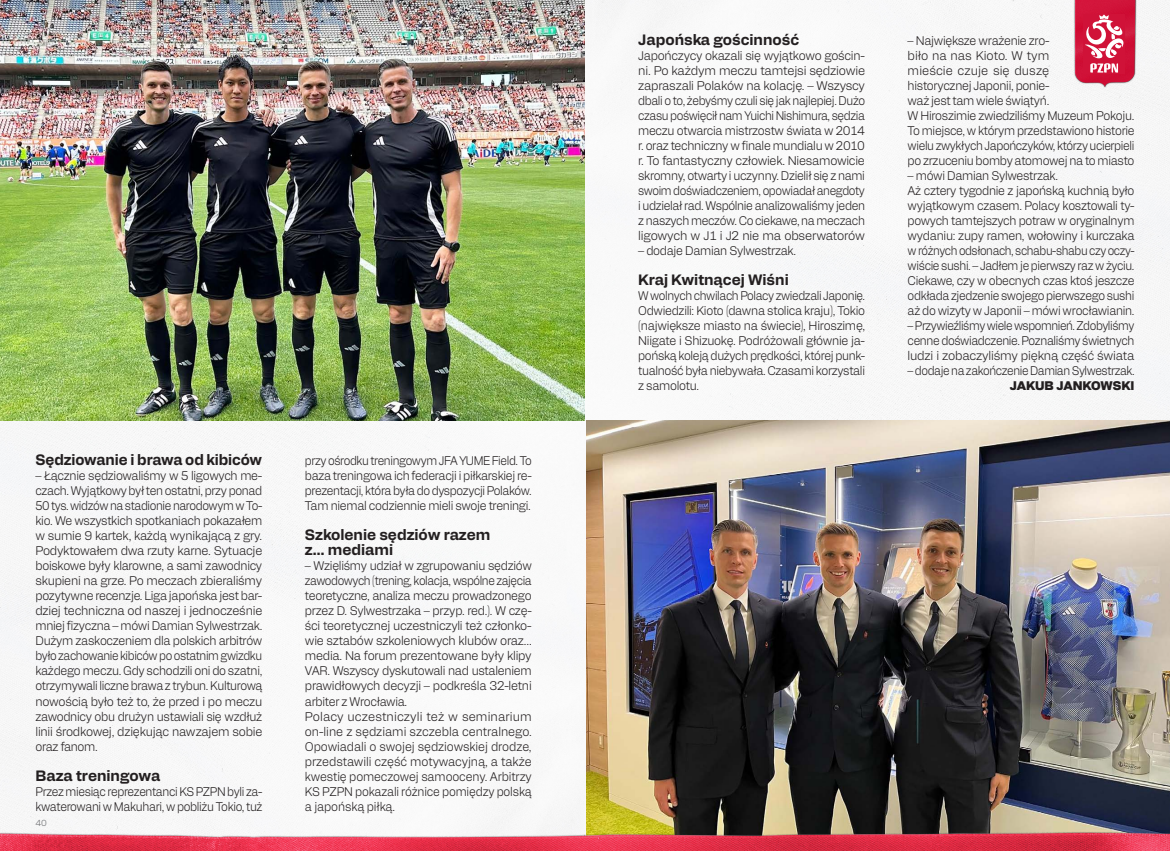
<style>
.page{position:relative;width:1170px;height:851px;background:#fff}
.page>*{position:absolute;margin:0;border:0;box-sizing:border-box;transform-origin:0 0}
.śródtytuł{font:700 15px/15px "Alfabet";color:#231f20}
._002_Akapit_zwykły{font:300 12.5px/15px "Alfabet";letter-spacing:-.025em;color:#231f20;text-align:justify;scale:.95 1}
._002_Akapit_zwykły-2{font:300 12.5px/15px "Alfabet";letter-spacing:-.025em;color:#231f20;text-align:justify;scale:.92 1}
._002_Akapit_zwykły-3{font:300 12.5px/15px "Alfabet";letter-spacing:-.025em;color:#231f20;text-align:justify;scale:.96 1}
._002_Akapit_zwykły-4{font:300 12.5px/15px "Alfabet";letter-spacing:-.025em;color:#231f20;text-align:justify}
._002_Akapit_zwykły-5{font:300 12.5px/15px "Alfabet";letter-spacing:-.025em;color:#231f20;text-align:justify;scale:.91 1}
.autor{font:900 12.5px "Alfabet";letter-spacing:-.005em;color:#231f20}
.t1{font:300 8.75px "Alfabet";color:#6c6d70}
</style>
<div class="page">
<img style="left:0;top:0;width:1169px;height:825px">
<img style="left:0;top:0;width:585px;height:420px">
<img style="left:586px;top:420px;width:583px;height:405px">
<img style="left:0;top:825px;width:1169px;height:25px">
<img style="left:1049px;top:0;width:120px;height:105px">
<div style="left:1083px;top:14px;width:41px;height:60px;background:#d01238"></div>
<svg style="left:1085px;top:14px;width:38px;height:59px"></svg>
<p class="śródtytuł" style="left:35px;top:451px;width:228px">Sędziowanie i brawa od kibiców</p>
<p class="_002_Akapit_zwykły" style="left:35px;top:467px;width:240px">– Łącznie sędziowaliśmy w 5 ligowych me&shy;czach. Wyjątkowy był ten ostatni, przy ponad 50 tys. widzów na stadionie narodowym w To&shy;kio. We wszystkich spotkaniach pokazałem w sumie 9 kartek, każdą wynikającą z gry.<br>Podyktowałem dwa rzuty karne. Sytuacje boiskowe były klarowne, a sami zawodnicy skupieni na grze. Po meczach zbieraliśmy pozytywne recenzje. Liga japońska jest bar&shy;dziej techniczna od naszej i jednocześnie mniej fizyczna – mówi Damian Sylwestrzak.</p>
<p class="_002_Akapit_zwykły" style="left:35px;top:632px;width:240px">Dużym zaskoczeniem dla polskich arbitrów było zachowanie kibiców po ostatnim gwizdku każdego meczu. Gdy schodzili oni do szatni, otrzymywali liczne brawa z trybun. Kulturową nowością było też to, że przed i po meczu zawodnicy obu drużyn ustawiali się wzdłuż linii środkowej, dziękując nawzajem sobie oraz fanom.</p>
<p class="śródtytuł" style="left:35px;top:766px;width:126px">Baza treningowa</p>
<p class="_002_Akapit_zwykły-2" style="left:35px;top:782px;width:248px">Przez miesiąc reprezentanci KS PZPN byli za&shy;kwaterowani w Makuhari, w pobliżu Tokio, tuż</p>
<p class="t1" style="left:35px;top:816px;width:13px">40</p>
<p class="_002_Akapit_zwykły-2" style="left:305px;top:452px;width:248px">przy ośrodku treningowym JFA YUME Field. To baza treningowa ich federacji i piłkarskiej re&shy;prezentacji, która była do dyspozycji Polaków.<br>Tam niemal codziennie mieli swoje treningi.</p>
<p class="śródtytuł" style="left:305px;top:526px;width:187px">Szkolenie sędziów razem z… mediami</p>
<p class="_002_Akapit_zwykły" style="left:305px;top:557px;width:240px">– Wzięliśmy udział w zgrupowaniu sędziów zawodowych (trening, kolacja, wspólne zajęcia teoretyczne, analiza meczu prowadzonego przez D. Sylwestrzaka – przyp. red.). W czę&shy;ści teoretycznej uczestniczyli też członko&shy;wie sztabów szkoleniowych klubów oraz… media. Na forum prezentowane były klipy VAR. Wszyscy dyskutowali nad ustaleniem prawidłowych decyzji – podkreśla 32-letni arbiter z Wrocławia.</p>
<p class="_002_Akapit_zwykły-4" style="left:305px;top:707px;width:228px">Polacy uczestniczyli też w seminarium on-line z sędziami szczebla centralnego.<br>Opowiadali o swojej sędziowskiej drodze, przedstawili część motywacyjną, a także kwestię pomeczowej samooceny. Arbitrzy KS PZPN pokazali różnice pomiędzy polską a japońską piłką.</p>
<p class="śródtytuł" style="left:638px;top:31px;width:163px">Japońska gościnność</p>
<p class="_002_Akapit_zwykły-3" style="left:638px;top:47px;width:238px">Japończycy okazali się wyjątkowo gościn&shy;ni. Po każdym meczu tamtejsi sędziowie zapraszali Polaków na kolację. – Wszyscy dbali o to, żebyśmy czuli się jak najlepiej. Dużo czasu poświęcił nam Yuichi Nishimura, sędzia meczu otwarcia mistrzostw świata w 2014 r. oraz techniczny w finale mundialu w 2010 r. To fantastyczny człowiek. Niesamowicie skromny, otwarty i uczynny. Dzielił się z nami swoim doświadczeniem, opowiadał anegdoty i udzielał rad. Wspólnie analizowaliśmy jeden z naszych meczów. Co ciekawe, na meczach ligowych w J1 i J2 nie ma obserwatorów</p>
<p class="_002_Akapit_zwykły" style="left:638px;top:242px;width:168px">– dodaje Damian Sylwestrzak.</p>
<p class="śródtytuł" style="left:638px;top:271px;width:152px">Kraj Kwitnącej Wiśni</p>
<p class="_002_Akapit_zwykły-2" style="left:638px;top:287px;width:248px">W wolnych chwilach Polacy zwiedzali Japonię.<br>Odwiedzili: Kioto (dawna stolica kraju), Tokio (największe miasto na świecie), Hiroszimę, Niigate i Shizuokę. Podróżowali głównie ja&shy;pońską koleją dużych prędkości, której punk&shy;tualność była niebywała. Czasami korzystali z samolotu.</p>
<p class="_002_Akapit_zwykły" style="left:907px;top:32px;width:240px;text-align:left">– Największe wrażenie zro-<br>biło na nas Kioto. W tym<br>mieście czuje się duszę<br>historycznej Japonii, ponie-<br>waż jest tam wiele świątyń.<br>W Hiroszimie zwiedziliśmy Muzeum Pokoju.<br>To miejsce, w którym przedstawiono historie wielu zwykłych Japończyków, którzy ucierpieli po zrzuceniu bomby atomowej na to miasto</p>
<p class="_002_Akapit_zwykły" style="left:907px;top:167px;width:160px">– mówi Damian Sylwestrzak.</p>
<p class="_002_Akapit_zwykły" style="left:907px;top:182px;width:240px">Aż cztery tygodnie z japońską kuchnią było wyjątkowym czasem. Polacy kosztowali ty&shy;powych tamtejszych potraw w oryginalnym wydaniu: zupy ramen, wołowiny i kurczaka w różnych odsłonach, schabu-shabu czy oczy&shy;wiście sushi. – Jadłem je pierwszy raz w życiu.<br>Ciekawe, czy w obecnych czas ktoś jeszcze odkłada zjedzenie swojego pierwszego sushi aż do wizyty w Japonii – mówi wrocławianin.</p>
<p class="_002_Akapit_zwykły-5" style="left:907px;top:317px;width:251px">– Przywieźliśmy wiele wspomnień. Zdobyliśmy cenne doświadczenie. Poznaliśmy świetnych ludzi i zobaczyliśmy piękną część świata</p>
<p class="_002_Akapit_zwykły-5" style="left:907px;top:362px;width:251px">– dodaje na zakończenie Damian Sylwestrzak.</p>
<p class="autor" style="left:1009px;top:376px;width:126px">JAKUB JANKOWSKI</p>
</div>
